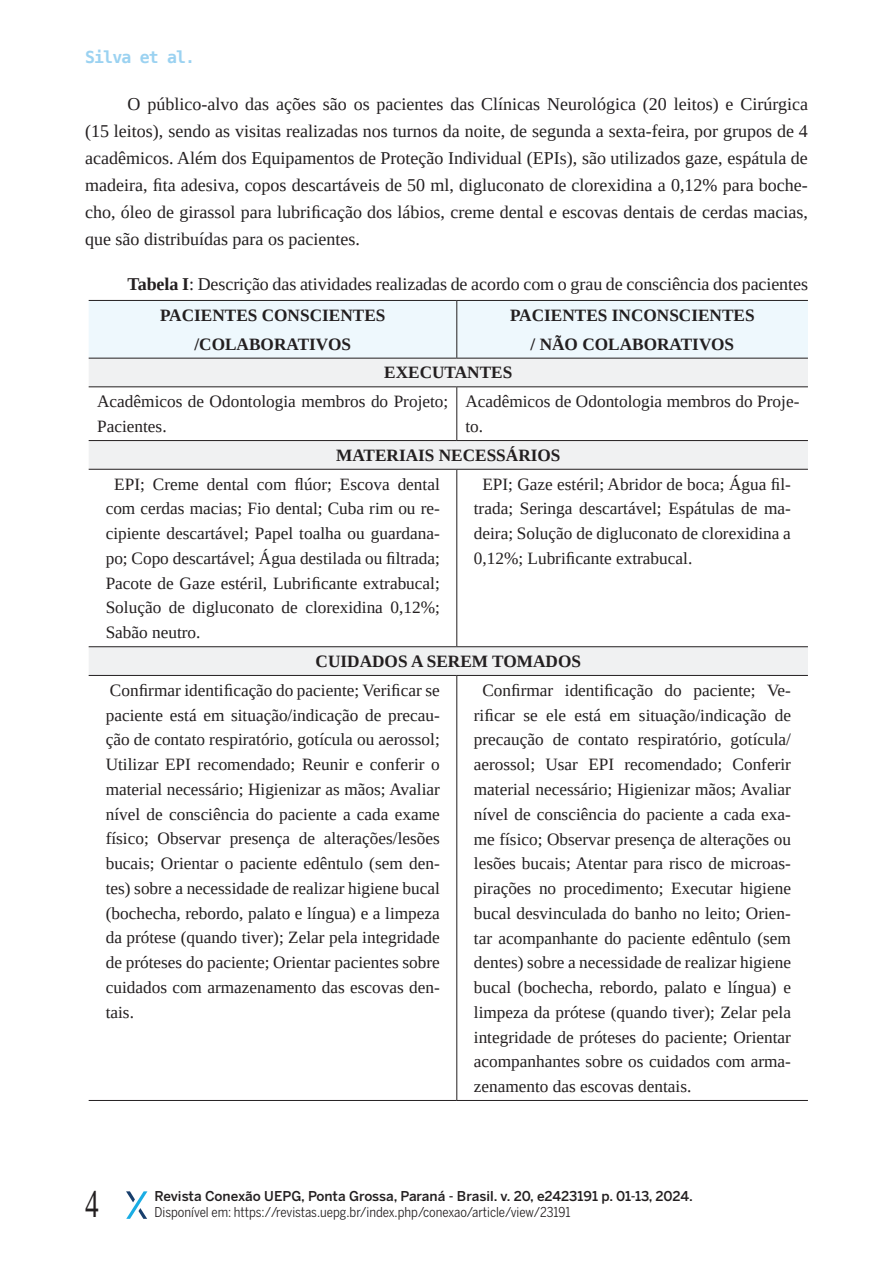
<style>
.page{position:relative;width:893px;height:1263px;background:#fff}
.page>*{position:absolute;margin:0;border:0;box-sizing:border-box;transform-origin:0 0}
.t1{font:39.9px "Liberation Serif";color:#231f20;scale:.68 1}
.t2{font:18px/27px "Liberation Serif";letter-spacing:-.005em;color:#231f20;text-align:justify}
.t3{font:17.25px/24.8px "Liberation Serif";color:#231f20;text-align:justify}
.t4{font:700 17.25px/29px "Liberation Serif";color:#231f20;text-align:center}
.t5{font:700 16.5px "DejaVu Sans Mono";letter-spacing:-.05em;color:#9bd2f1}
.t6{font:13.5px "Benton Sans Cond";color:#231f20}
.t7{font:500 13.5px "Benton Sans";color:#231f20}
.s1{font-weight:700}
</style>
<div class="page">
<svg style="left:126px;top:1191px;width:21px;height:28px"></svg>
<div style="left:89px;top:301px;width:719px;height:57px;background:#eef8fd"></div>
<svg style="left:89px;top:359px;width:719px;height:316px"></svg>
<hr style="left:89px;top:300px;width:368px;height:1px;background:#231f20">
<hr style="left:457px;top:300px;width:351px;height:1px;background:#231f20">
<hr style="left:456px;top:301px;width:1px;height:57px;background:#231f20">
<hr style="left:89px;top:358px;width:368px;height:1px;background:#231f20">
<hr style="left:457px;top:358px;width:351px;height:1px;background:#231f20">
<hr style="left:89px;top:386px;width:368px;height:1px;background:#231f20">
<hr style="left:457px;top:386px;width:351px;height:1px;background:#231f20">
<hr style="left:456px;top:387px;width:1px;height:53px;background:#231f20">
<hr style="left:89px;top:440px;width:368px;height:1px;background:#231f20">
<hr style="left:457px;top:440px;width:351px;height:1px;background:#231f20">
<hr style="left:89px;top:469px;width:368px;height:1px;background:#231f20">
<hr style="left:457px;top:469px;width:351px;height:1px;background:#231f20">
<hr style="left:456px;top:470px;width:1px;height:176px;background:#231f20">
<hr style="left:89px;top:646px;width:368px;height:1px;background:#231f20">
<hr style="left:457px;top:646px;width:351px;height:1px;background:#231f20">
<hr style="left:89px;top:675px;width:368px;height:1px;background:#231f20">
<hr style="left:457px;top:675px;width:351px;height:1px;background:#231f20">
<hr style="left:456px;top:676px;width:1px;height:424px;background:#231f20">
<hr style="left:89px;top:1100px;width:368px;height:1px;background:#231f20">
<hr style="left:457px;top:1100px;width:351px;height:1px;background:#231f20">
<p class="t5" style="left:85px;top:45px;width:112px">Silva et al.</p>
<p class="t2" style="left:85px;top:91px;width:724px;text-indent:43px">O público-alvo das ações são os pacientes das Clínicas Neurológica (20 leitos) e Cirúrgica (15 leitos), sendo as visitas realizadas nos turnos da noite, de segunda a sexta-feira, por grupos de 4 acadêmicos. Além dos Equipamentos de Proteção Individual (EPIs), são utilizados gaze, espátula de madeira, fita adesiva, copos descartáveis de 50 ml, digluconato de clorexidina a 0,12% para boche&shy;cho, óleo de girassol para lubrificação dos lábios, creme dental e escovas dentais de cerdas macias, que são distribuídas para os pacientes.</p>
<p class="t2" style="left:128px;top:270px;width:682px"><span class="s1">Tabela I</span>: Descrição das atividades realizadas de acordo com o grau de consciência dos pacientes</p>
<p class="t4" style="left:160px;top:300px;width:227px">PACIENTES CONSCIENTES /COLABORATIVOS</p>
<p class="t4" style="left:510px;top:300px;width:246px">PACIENTES INCONSCIENTES</p>
<p class="t4" style="left:531px;top:329px;width:205px">/ NÃO COLABORATIVOS</p>
<p class="t4" style="left:384px;top:358px;width:130px">EXECUTANTES</p>
<p class="t3" style="left:97px;top:389px;width:353px">Acadêmicos de Odontologia membros do Projeto;<br>Pacientes.</p>
<p class="t3" style="left:465px;top:389px;width:336px">Acadêmicos de Odontologia membros do Proje&shy;to.</p>
<p class="t4" style="left:336px;top:440px;width:226px">MATERIAIS NECESSÁRIOS</p>
<p class="t3" style="left:106px;top:471px;width:336px;text-indent:9px">EPI; Creme dental com flúor; Escova dental com cerdas macias; Fio dental; Cuba rim ou re&shy;cipiente descartável; Papel toalha ou guardana&shy;po; Copo descartável; Água destilada ou filtrada; Pacote de Gaze estéril, Lubrificante extrabucal; Solução de digluconato de clorexidina 0,12%; Sabão neutro.</p>
<p class="t3" style="left:474px;top:471px;width:319px;text-indent:9px">EPI; Gaze estéril; Abridor de boca; Água fil&shy;trada; Seringa descartável; Espátulas de ma&shy;deira; Solução de digluconato de clorexidina a 0,12%; Lubrificante extrabucal.</p>
<p class="t4" style="left:316px;top:646px;width:267px">CUIDADOS A SEREM TOMADOS</p>
<p class="t3" style="left:106px;top:678px;width:336px">Confirmar identificação do paciente; Verificar se paciente está em situação/indicação de precau&shy;ção de contato respiratório, gotícula ou aerossol; Utilizar EPI recomendado; Reunir e conferir o material necessário; Higienizar as mãos; Avaliar nível de consciência do paciente a cada exame físico; Observar presença de alterações/lesões bucais; Orientar o paciente edêntulo (sem den&shy;tes) sobre a necessidade de realizar higiene bucal (bochecha, rebordo, palato e língua) e a limpeza da prótese (quando tiver); Zelar pela integridade de próteses do paciente; Orientar pacientes sobre cuidados com armazenamento das escovas den&shy;tais.</p>
<p class="t3" style="left:474px;top:678px;width:319px;text-indent:9px">Confirmar identificação do paciente; Ve&shy;rificar se ele está em situação/indicação de precaução de contato respiratório, gotícula/ aerossol; Usar EPI recomendado; Conferir material necessário; Higienizar mãos; Avaliar nível de consciência do paciente a cada exa&shy;me físico; Observar presença de alterações ou lesões bucais; Atentar para risco de microas&shy;pirações no procedimento; Executar higiene bucal desvinculada do banho no leito; Orien&shy;tar acompanhante do paciente edêntulo (sem dentes) sobre a necessidade de realizar higiene bucal (bochecha, rebordo, palato e língua) e limpeza da prótese (quando tiver); Zelar pela integridade de próteses do paciente; Orientar acompanhantes sobre os cuidados com arma&shy;zenamento das escovas dentais.</p>
<h1 class="t1" style="left:85px;top:1178px;width:21px">4</h1>
<p class="t7" style="left:155px;top:1188px;width:540px">Revista Conexão UEPG, Ponta Grossa, Paraná - Brasil. v. 20, e2423191 p. 01-13, 2024.</p>
<p class="t6" style="left:155px;top:1205px;width:418px">Disponível em: https://revistas.uepg.br/index.php/conexao/article/view/23191</p>
</div>
